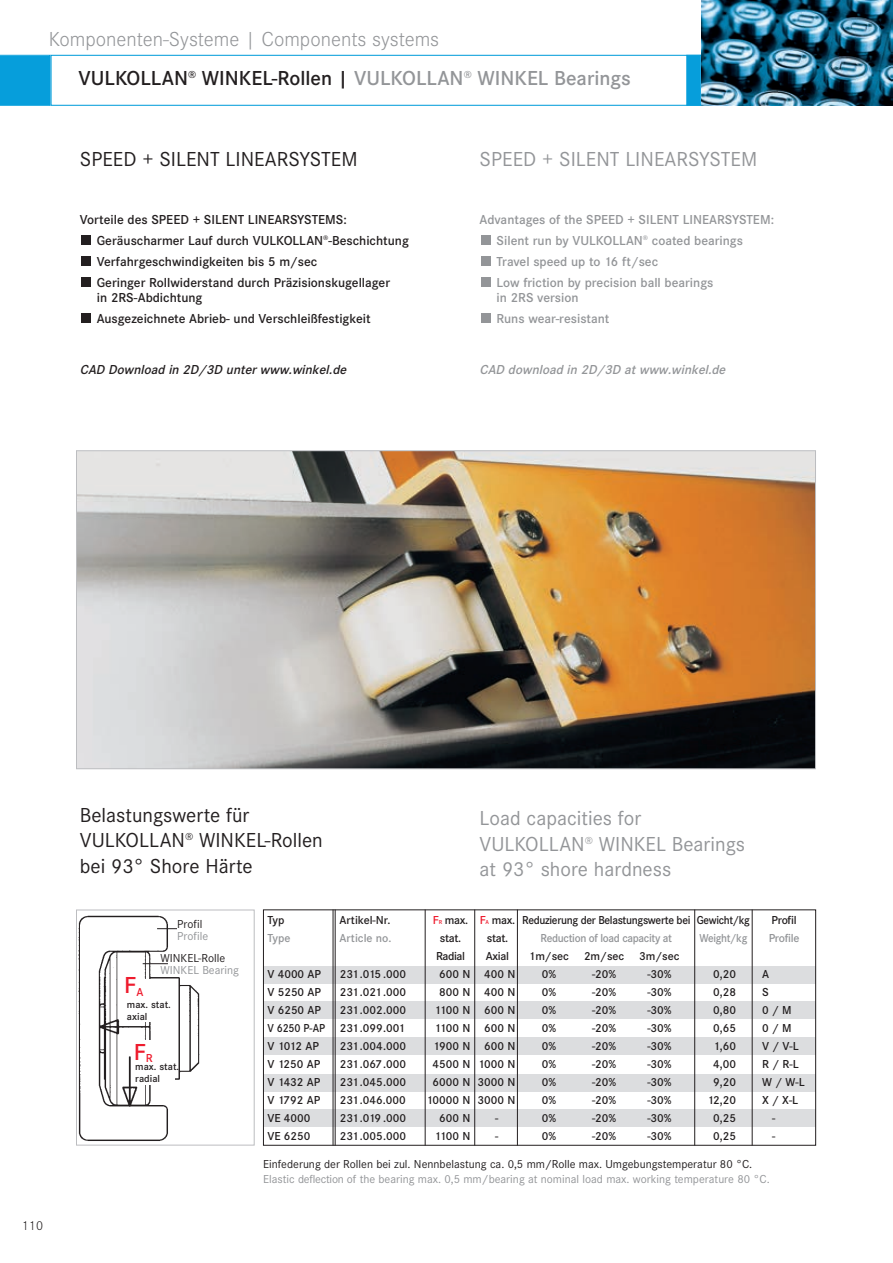
<style>
.page{position:relative;width:893px;height:1263px;background:#fff}
.page>*{position:absolute;margin:0;border:0;box-sizing:border-box;transform-origin:0 0}
.t1{font:600 24px "Corporate S";color:#ee1b2d}
.t2{font:300 21px/39px "Corporate S";color:#939598}
.t3{font:21px/25.2px "Corporate S";color:#939598}
.t4{font:21px/25.2px "Corporate S";color:#231f20}
.t5{font:600 13.5px/21px "Corporate S";color:#231f20}
.t6{font:600 13.5px/21px "Corporate S";color:#939598}
.t7{font:italic 600 13.5px "Corporate S";color:#231f20}
.t8{font:italic 600 13.5px "Corporate S";color:#939598}
.t9{font:300 13.5px "Corporate S";color:#231f20}
.t10{font:600 12px/18px "Corporate S";color:#231f20}
.t11{font:12px/12px "Corporate S";color:#939598}
.t12{font:600 12px/18px "Corporate S";letter-spacing:-.03em;color:#231f20;text-align:center;scale:.95 1}
.t13{font:600 12px/18px "Corporate S";letter-spacing:-.03em;color:#231f20;text-align:center}
.t14{font:600 12px/18px "Corporate S";letter-spacing:-.03em;color:#939598}
.t15{font:600 12px/18px "Corporate S";letter-spacing:-.03em;color:#231f20;scale:.93 1}
.t16{font:600 10.5px/12px "Corporate S";color:#231f20}
.s1{font-weight:600;color:#231f20}
.s2{font-weight:600}
.s3{color:#231f20}
.s4{color:#ee1b2d}
.s5{font-size:6px;color:#ee1b2d}
.s6{color:#939598}
</style>
<div class="page">
<svg style="left:892px;top:55px;width:1px;height:51px"></svg>
<div style="left:0;top:55px;width:51px;height:51px;background:#069edb"></div>
<div style="left:687px;top:56px;width:13px;height:49px;background:#069edb"></div>
<div style="left:686px;top:55px;width:15px;height:51px;border:1px solid #069edb"></div>
<div style="left:51px;top:55px;width:841px;height:51px;border:1px solid #069edb"></div>
<img style="left:701px;top:0;width:191px;height:106px">
<img style="left:78px;top:452px;width:736px;height:315px">
<img style="left:78px;top:915px;width:122px;height:226px">
<div style="left:76px;top:909px;width:179px;height:236px;border:1px solid #bcbdc0"></div>
<div style="left:124px;top:979px;width:46px;height:42px;background:#fff"></div>
<div style="left:133px;top:1041px;width:41px;height:44px;background:#fff"></div>
<div style="left:263px;top:966px;width:553px;height:17px;background:#dcdddf"></div>
<div style="left:263px;top:1001px;width:553px;height:17px;background:#dcdddf"></div>
<div style="left:263px;top:1038px;width:553px;height:17px;background:#dcdddf"></div>
<div style="left:263px;top:1074px;width:553px;height:17px;background:#dcdddf"></div>
<div style="left:263px;top:1109px;width:553px;height:17px;background:#dcdddf"></div>
<div style="left:263px;top:909px;width:553px;height:236px;border:1px solid #231f20"></div>
<hr style="left:333px;top:909px;width:1px;height:236px;background:#231f20">
<hr style="left:335px;top:909px;width:1px;height:236px;background:#231f20">
<hr style="left:474px;top:909px;width:1px;height:236px;background:#231f20">
<hr style="left:425px;top:909px;width:1px;height:236px;background:#231f20">
<hr style="left:517px;top:909px;width:1px;height:236px;background:#231f20">
<hr style="left:694px;top:909px;width:1px;height:236px;background:#231f20">
<hr style="left:752px;top:909px;width:1px;height:236px;background:#231f20">
<div style="left:177px;top:918px;width:70px;height:28px;background:#fff"></div>
<div style="left:81px;top:277px;width:10px;height:10px;background:#231f20"></div>
<div style="left:81px;top:256px;width:10px;height:10px;background:#231f20"></div>
<div style="left:81px;top:235px;width:10px;height:10px;background:#231f20"></div>
<div style="left:81px;top:313px;width:10px;height:10px;background:#231f20"></div>
<div style="left:481px;top:313px;width:9px;height:10px;background:#939598"></div>
<div style="left:481px;top:277px;width:9px;height:10px;background:#939598"></div>
<div style="left:481px;top:256px;width:9px;height:10px;background:#939598"></div>
<div style="left:481px;top:235px;width:9px;height:10px;background:#939598"></div>
<p class="t2" style="left:79px;top:19px;width:554px;text-indent:-30px">Komponenten-Systeme | Components systems<br><span class="s1">VULKOLLAN</span><sup>®</sup> <span class="s1">WINKEL-Rollen |</span> <span class="s2">VULKOLLAN</span><sup>®</sup> <span class="s2">WINKEL Bearings</span></p>
<p class="t4" style="left:80px;top:146px;width:279px">SPEED + SILENT LINEARSYSTEM</p>
<p class="t5" style="left:97px;top:208px;width:314px;text-indent:-17px">Vorteile des SPEED + SILENT LINEARSYSTEMS:<br>Geräuscharmer Lauf durch VULKOLLAN<sup>®</sup>-Beschichtung Verfahrgeschwindigkeiten bis 5 m/sec<br>Geringer Rollwiderstand durch Präzisionskugellager</p>
<p class="t5" style="left:97px;top:286px;width:275px">in 2RS-Abdichtung<br>Ausgezeichnete Abrieb- und Verschleißfestigkeit</p>
<p class="t3" style="left:480px;top:146px;width:279px">SPEED + SILENT LINEARSYSTEM</p>
<p class="t6" style="left:496px;top:208px;width:279px;text-indent:-17px">Advantages of the SPEED + SILENT LINEARSYSTEM:<br>Silent run by VULKOLLAN<sup>®</sup> coated bearings Travel speed up to 16 ft/sec<br>Low friction by precision ball bearings</p>
<p class="t6" style="left:496px;top:286px;width:115px">in 2RS version<br>Runs wear-resistant</p>
<p class="t7" style="left:80px;top:361px;width:270px">CAD Download in 2D/3D unter www.winkel.de</p>
<p class="t8" style="left:480px;top:361px;width:249px">CAD download in 2D/3D at www.winkel.de</p>
<p class="t9" style="left:22px;top:1218px;width:23px">110</p>
<p class="t4" style="left:80px;top:802px;width:244px">Belastungswerte für<br>VULKOLLAN<sup>®</sup> WINKEL-Rollen bei 93° Shore Härte</p>
<p class="t3" style="left:480px;top:805px;width:267px">Load capacities for<br>VULKOLLAN<sup>®</sup> WINKEL Bearings at 93° shore hardness</p>
<p class="t11" style="left:177px;top:917px;width:33px"><span class="s3">Profil<br></span>Profile</p>
<p class="t11" style="left:161px;top:951px;width:80px"><span class="s3">WINKEL-Rolle<br></span>WINKEL Bearing</p>
<p class="t16" style="left:127px;top:999px;width:45px">max. stat. axial</p>
<p class="t1" style="left:124px;top:971px;width:21px">F<sub>A</sub></p>
<p class="t1" style="left:134px;top:1037px;width:21px">F<sub>R</sub></p>
<p class="t16" style="left:135px;top:1061px;width:45px">max. stat. radial</p>
<p class="t14" style="left:267px;top:911px;width:25px"><span class="s3">Typ<br></span>Type</p>
<p class="t13" style="left:433px;top:911px;width:37px"><span class="s4">F</span><span class="s5">R</span> max. stat.<br>Radial</p>
<p class="t13" style="left:480px;top:911px;width:37px"><span class="s4">F</span><span class="s5">A</span> max. stat.<br>Axial</p>
<p class="t12" style="left:522px;top:911px;width:179px">Reduzierung der Belastungswerte bei<br><span class="s6">Reduction of load capacity at</span></p>
<p class="t15" style="left:697px;top:911px;width:59px">Gewicht/kg<br><span class="s6">Weight/kg</span></p>
<p class="t14" style="left:769px;top:911px;width:32px"><span class="s3">Profil<br></span>Profile</p>
<p class="t10" style="left:339px;top:911px;width:54px">Artikel-Nr.<br><span class="s6">Article no.</span></p>
<p class="t10" style="left:542px;top:947px;width:139px;text-indent:-13px">1m/sec 2m/sec 3m/sec<br>0%</p>
<p class="t10" style="left:592px;top:965px;width:26px">-20%</p>
<p class="t10" style="left:647px;top:965px;width:26px">-30%</p>
<p class="t10" style="left:267px;top:965px;width:59px">V 4000 AP<br>V 5250 AP<br>V 6250 AP<br>V 6250 P-AP<br>V 1012 AP<br>V 1250 AP<br>V 1432 AP<br>V 1792 AP<br>VE 4000<br>VE 6250</p>
<p class="t10" style="left:340px;top:965px;width:68px;text-align:justify">231.015 .000<br>231.021.000<br>231.002.000<br>231.099.001<br>231.004.000<br>231.067.000<br>231.045.000<br>231.046.000<br>231.019 .000<br>231.005.000</p>
<p class="t10" style="left:426px;top:965px;width:45px;text-align:right">600 N<br>800 N<br>1100 N<br>1100 N<br>1900 N<br>4500 N<br>6000 N<br>10000 N<br>600 N<br>1100 N</p>
<p class="t10" style="left:478px;top:965px;width:39px;text-align:center">400 N<br>400 N<br>600 N<br>600 N<br>600 N<br>1000 N<br>3000 N<br>3000 N -<br>-</p>
<p class="t10" style="left:707px;top:965px;width:30px;text-align:center">0,20<br>0,28<br>0,80<br>0,65<br>1,60<br>4,00<br>9,20<br>12,20<br>0,25<br>0,25</p>
<p class="t10" style="left:762px;top:965px;width:9px">A</p>
<p class="t10" style="left:762px;top:983px;width:8px">S</p>
<p class="t10" style="left:762px;top:1001px;width:31px">0 / M</p>
<p class="t10" style="left:762px;top:1019px;width:31px">0 / M</p>
<p class="t10" style="left:762px;top:1037px;width:38px">V / V-L</p>
<p class="t10" style="left:762px;top:1055px;width:38px">R / R-L</p>
<p class="t10" style="left:762px;top:1073px;width:44px">W / W-L</p>
<p class="t10" style="left:762px;top:1091px;width:38px">X / X-L</p>
<p class="t10" style="left:772px;top:1109px;width:5px">-</p>
<p class="t10" style="left:772px;top:1127px;width:5px">-</p>
<p class="t10" style="left:542px;top:983px;width:16px">0%</p>
<p class="t10" style="left:592px;top:983px;width:26px">-20%</p>
<p class="t10" style="left:647px;top:983px;width:26px">-30%</p>
<p class="t10" style="left:542px;top:1001px;width:16px">0%</p>
<p class="t10" style="left:592px;top:1001px;width:26px">-20%</p>
<p class="t10" style="left:647px;top:1001px;width:26px">-30%</p>
<p class="t10" style="left:542px;top:1019px;width:16px">0%</p>
<p class="t10" style="left:592px;top:1019px;width:26px">-20%</p>
<p class="t10" style="left:647px;top:1019px;width:26px">-30%</p>
<p class="t10" style="left:542px;top:1037px;width:16px">0%</p>
<p class="t10" style="left:592px;top:1037px;width:26px">-20%</p>
<p class="t10" style="left:647px;top:1037px;width:26px">-30%</p>
<p class="t10" style="left:542px;top:1055px;width:16px">0%</p>
<p class="t10" style="left:592px;top:1055px;width:26px">-20%</p>
<p class="t10" style="left:647px;top:1055px;width:26px">-30%</p>
<p class="t10" style="left:542px;top:1073px;width:16px">0%</p>
<p class="t10" style="left:592px;top:1073px;width:26px">-20%</p>
<p class="t10" style="left:647px;top:1073px;width:26px">-30%</p>
<p class="t10" style="left:542px;top:1091px;width:16px">0%</p>
<p class="t10" style="left:592px;top:1091px;width:26px">-20%</p>
<p class="t10" style="left:647px;top:1091px;width:26px">-30%</p>
<p class="t10" style="left:542px;top:1109px;width:16px">0%</p>
<p class="t10" style="left:592px;top:1109px;width:26px">-20%</p>
<p class="t10" style="left:647px;top:1109px;width:26px">-30%</p>
<p class="t10" style="left:542px;top:1127px;width:16px">0%</p>
<p class="t10" style="left:592px;top:1127px;width:26px">-20%</p>
<p class="t10" style="left:647px;top:1127px;width:26px">-30%</p>
<p class="t11" style="left:263px;top:1157px;width:508px;line-height:14.4px"><span class="s3">Einfederung der Rollen bei zul. Nennbelastung ca. 0,5 mm/Rolle max. Umgebungstemperatur 80 °C.<br></span>Elastic deflection of the bearing max. 0,5 mm/bearing at nominal load max. working temperature 80 °C.</p>
</div>
